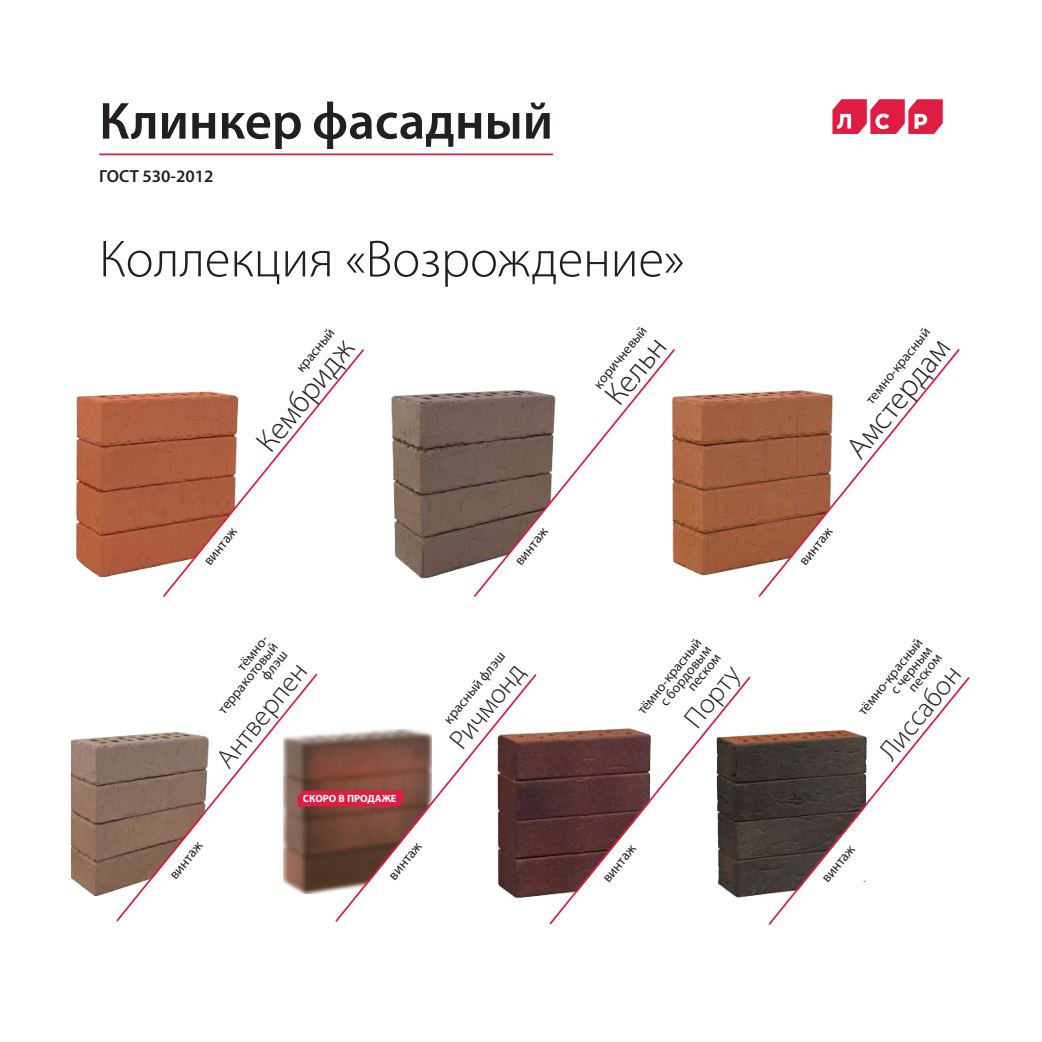
<style>
.page{position:relative;width:1042px;height:1042px;background:#fff}
.page>*{position:absolute;margin:0;border:0;box-sizing:border-box;transform-origin:0 0}
.t1{font:300 52.5px "Myriad Pro";color:#231f20}
.t2{font:600 52.5px "Myriad Pro";color:#231f20}
.t3{font:300 31.5px "Myriad Pro";color:#231f20}
.t4{font:300 28px "Myriad Pro";color:#231f20}
.t5{font:600 17.5px "Myriad Pro";color:#231f20}
.t6{font:14px/12.2px "Myriad Pro";color:#231f20;text-align:right}
.t7{font:700 10.5px "Myriad Pro";color:#fff}
</style>
<div class="page">
<svg style="left:832px;top:99px;width:111px;height:35px"></svg>
<hr style="left:99px;top:153px;width:454px;height:2px;background:#df1d42">
<img style="left:71px;top:736px;width:43px;height:15px">
<svg style="left:70px;top:751px;width:44px;height:145px;background:#937869"></svg>
<svg style="left:114px;top:673px;width:205px;height:249px"></svg>
<img style="left:392px;top:392px;width:80px;height:179px">
<svg style="left:412px;top:442px;width:60px;height:137px;background:#736156"></svg>
<svg style="left:472px;top:349px;width:203px;height:248px"></svg>
<img style="left:76px;top:393px;width:85px;height:185px">
<svg style="left:101px;top:442px;width:60px;height:136px;background:#ad6145"></svg>
<svg style="left:161px;top:349px;width:203px;height:248px"></svg>
<img style="left:671px;top:384px;width:85px;height:192px">
<svg style="left:697px;top:442px;width:59px;height:134px;background:#a16243"></svg>
<svg style="left:756px;top:349px;width:204px;height:248px"></svg>
<svg style="left:333px;top:674px;width:204px;height:77px"></svg>
<img style="left:491px;top:725px;width:56px;height:29px">
<svg style="left:497px;top:754px;width:50px;height:145px;background:#573838"></svg>
<svg style="left:547px;top:676px;width:204px;height:249px"></svg>
<img style="left:712px;top:726px;width:54px;height:174px">
<svg style="left:721px;top:754px;width:45px;height:171px"></svg>
<svg style="left:766px;top:677px;width:204px;height:248px"></svg>
<svg style="left:288px;top:751px;width:187px;height:171px"></svg>
<h1 class="t2" style="left:99px;top:101px;width:455px">Клинкер фасадный</h1>
<p class="t5" style="left:99px;top:169px;width:116px">ГОСТ 530-2012</p>
<h1 class="t1" style="left:99px;top:239px;width:587px">Коллекция «Возрождение»</h1>
<p class="t6" style="left:294px;top:367px;width:54px;rotate:-51deg">красный</p>
<h2 class="t3" style="left:253px;top:440px;width:136px;rotate:-51deg">Кембридж</h2>
<p class="t6" style="left:202px;top:559px;width:46px;rotate:-51deg">винтаж</p>
<p class="t6" style="left:513px;top:559px;width:46px;rotate:-51deg">винтаж</p>
<p class="t6" style="left:207px;top:700px;width:91px;rotate:-51deg">тёмно&shy;терракотовый флэш</p>
<h3 class="t4" style="left:214px;top:757px;width:128px;rotate:-51deg">Антверпен</h3>
<p class="t7" style="left:303px;top:795px;width:95px">СКОРО В ПРОДАЖЕ</p>
<p class="t6" style="left:168px;top:873px;width:46px;rotate:-51deg">винтаж</p>
<p class="t6" style="left:387px;top:874px;width:46px;rotate:-51deg">винтаж</p>
<p class="t6" style="left:442px;top:718px;width:90px;rotate:-51deg">красный флэш</p>
<h3 class="t4" style="left:447px;top:739px;width:103px;rotate:-51deg">Ричмонд</h3>
<p class="t6" style="left:592px;top:383px;width:77px;rotate:-51deg">коричневый</p>
<h2 class="t3" style="left:602px;top:393px;width:79px;rotate:-51deg">Кельн</h2>
<p class="t6" style="left:635px;top:709px;width:95px;rotate:-51deg">тёмно-красный с бордовым песком</p>
<h3 class="t4" style="left:682px;top:717px;width:72px;rotate:-51deg">Порту</h3>
<p class="t6" style="left:601px;top:876px;width:46px;rotate:-51deg">винтаж</p>
<p class="t6" style="left:864px;top:398px;width:95px;rotate:-51deg">темно-красный</p>
<h2 class="t3" style="left:843px;top:447px;width:145px;rotate:-51deg">Амстердам</h2>
<p class="t6" style="left:797px;top:559px;width:46px;rotate:-51deg">винтаж</p>
<p class="t6" style="left:856px;top:709px;width:95px;rotate:-51deg">тёмно-красный с черным песком</p>
<h3 class="t4" style="left:877px;top:749px;width:113px;rotate:-51deg">Лиссабон</h3>
<p class="t6" style="left:820px;top:877px;width:46px;rotate:-51deg">винтаж</p>
</div>
